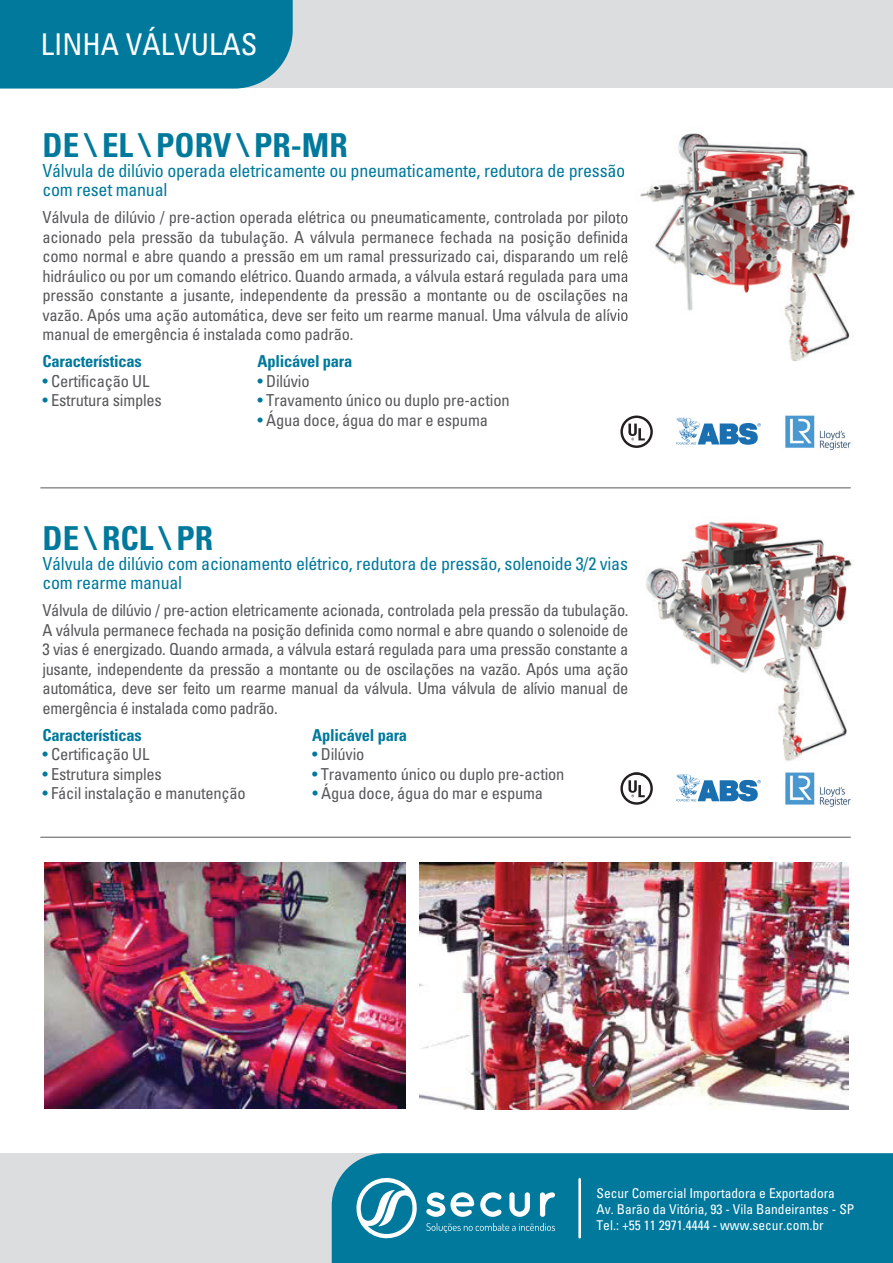
<style>
.page{position:relative;width:893px;height:1263px;background:#fff}
.page>*{position:absolute;margin:0;border:0;box-sizing:border-box;transform-origin:0 0}
.t1{font:700 condensed 33px "Univers";color:#00799c}
.t2{font:condensed 30px "Univers";color:#fff}
.t3{font:condensed 18px/19.5px "Univers";letter-spacing:-.015em;color:#00799c}
.t4{font:condensed 16.5px/19.5px "Univers";letter-spacing:-.015em;color:#57585a;text-align:justify}
.t5{font:700 condensed 16.5px "Univers";letter-spacing:-.015em;color:#00799c}
.t6{font:condensed 13.5px/16.2px "Univers";color:#fff}
.s1{color:#00799c}
</style>
<div class="page">
<div style="left:0;top:1153px;width:893px;height:110px;background:#dcdddf"></div>
<div style="left:332px;top:1153px;width:561px;height:110px;background:#00799c"></div>
<svg style="left:354px;top:1174px;width:63px;height:68px;background:#4ea2ba"></svg>
<svg style="left:426px;top:1192px;width:129px;height:25px;background:#67afc4"></svg>
<svg style="left:426px;top:1223px;width:129px;height:10px"></svg>
<hr style="left:578px;top:1179px;width:3px;height:58px;background:#fff">
<div style="left:0;top:0;width:893px;height:88px;background:#dcdddf"></div>
<div style="left:0;top:0;width:293px;height:89px;background:#00799c"></div>
<svg style="left:620px;top:772px;width:33px;height:33px"></svg>
<img style="left:785px;top:780px;width:66px;height:27px">
<svg style="left:676px;top:418px;width:85px;height:27px"></svg>
<svg style="left:620px;top:415px;width:33px;height:33px"></svg>
<img style="left:785px;top:415px;width:66px;height:35px">
<hr style="left:41px;top:487px;width:809px;height:1px;background:#57585a">
<hr style="left:41px;top:837px;width:809px;height:1px;background:#57585a">
<img style="left:44px;top:863px;width:361px;height:246px">
<img style="left:420px;top:862px;width:429px;height:247px">
<img style="left:640px;top:133px;width:215px;height:228px">
<img style="left:617px;top:167px;width:8px;height:11px">
<img style="left:615px;top:213px;width:13px;height:11px">
<img style="left:615px;top:231px;width:13px;height:12px">
<img style="left:615px;top:250px;width:13px;height:13px">
<img style="left:615px;top:273px;width:13px;height:9px">
<img style="left:615px;top:292px;width:13px;height:10px">
<img style="left:615px;top:309px;width:13px;height:13px">
<img style="left:646px;top:521px;width:206px;height:259px">
<svg style="left:676px;top:774px;width:85px;height:28px"></svg>
<img style="left:676px;top:774px;width:23px;height:6px">
<img style="left:633px;top:772px;width:17px;height:8px">
<h2 class="t2" style="left:41px;top:26px;width:218px">LINHA VÁLVULAS</h2>
<h1 class="t1" style="left:43px;top:125px;width:307px">DE \ EL \ PORV \ PR-MR</h1>
<p class="t3" style="left:43px;top:160px;width:584px">Válvula de dilúvio operada eletricamente ou pneumaticamente, redutora de pressão com reset manual</p>
<p class="t4" style="left:43px;top:207px;width:588px">Válvula de dilúvio / pre-action operada elétrica ou pneumaticamente, controlada por piloto acionado pela pressão da tubulação. A válvula permanece fechada na posição definida como normal e abre quando a pressão em um ramal pressurizado cai, disparando um relê hidráulico ou por um comando elétrico. Quando armada, a válvula estará regulada para uma pressão constante a jusante, independente da pressão a montante ou de oscilações na vazão. Após uma ação automática, deve ser feito um rearme manual. Uma válvula de alívio manual de emergência é instalada como padrão.</p>
<p class="t5" style="left:43px;top:351px;width:101px">Características</p>
<p class="t5" style="left:258px;top:351px;width:96px">Aplicável para</p>
<p class="t4" style="left:43px;top:371px;width:108px"><span class="s1">•</span> Certificação UL</p>
<p class="t4" style="left:258px;top:371px;width:54px"><span class="s1">•</span> Dilúvio</p>
<p class="t4" style="left:43px;top:390px;width:121px"><span class="s1">•</span> Estrutura simples</p>
<p class="t4" style="left:258px;top:390px;width:254px"><span class="s1">•</span> Travamento único ou duplo pre-action</p>
<p class="t4" style="left:258px;top:410px;width:232px"><span class="s1">•</span> Água doce, água do mar e espuma</p>
<h1 class="t1" style="left:43px;top:518px;width:172px">DE \ RCL \ PR</h1>
<p class="t3" style="left:43px;top:553px;width:587px">Válvula de dilúvio com acionamento elétrico, redutora de pressão, solenoide 3/2 vias com rearme manual</p>
<p class="t4" style="left:43px;top:600px;width:587px">Válvula de dilúvio / pre-action eletricamente acionada, controlada pela pressão da tubulação.<br>A válvula permanece fechada na posição definida como normal e abre quando o solenoide de 3 vias é energizado. Quando armada, a válvula estará regulada para uma pressão constante a jusante, independente da pressão a montante ou de oscilações na vazão. Após uma ação automática, deve ser feito um rearme manual da válvula. Uma válvula de alívio manual de emergência é instalada como padrão.</p>
<p class="t5" style="left:43px;top:725px;width:101px">Características</p>
<p class="t5" style="left:312px;top:725px;width:96px">Aplicável para</p>
<p class="t4" style="left:43px;top:744px;width:108px"><span class="s1">•</span> Certificação UL</p>
<p class="t4" style="left:312px;top:744px;width:54px"><span class="s1">•</span> Dilúvio</p>
<p class="t4" style="left:43px;top:764px;width:121px"><span class="s1">•</span> Estrutura simples</p>
<p class="t4" style="left:312px;top:764px;width:254px"><span class="s1">•</span> Travamento único ou duplo pre-action</p>
<p class="t4" style="left:43px;top:783px;width:205px"><span class="s1">•</span> Fácil instalação e manutenção</p>
<p class="t4" style="left:313px;top:783px;width:232px"><span class="s1">•</span> Água doce, água do mar e espuma</p>
<p class="t6" style="left:596px;top:1184px;width:259px">Secur Comercial Importadora e Exportadora<br>Av. Barão da Vitória, 93 - Vila Bandeirantes - SP<br>Tel.: +55 11 2971.4444 - www.secur.com.br</p>
</div>
